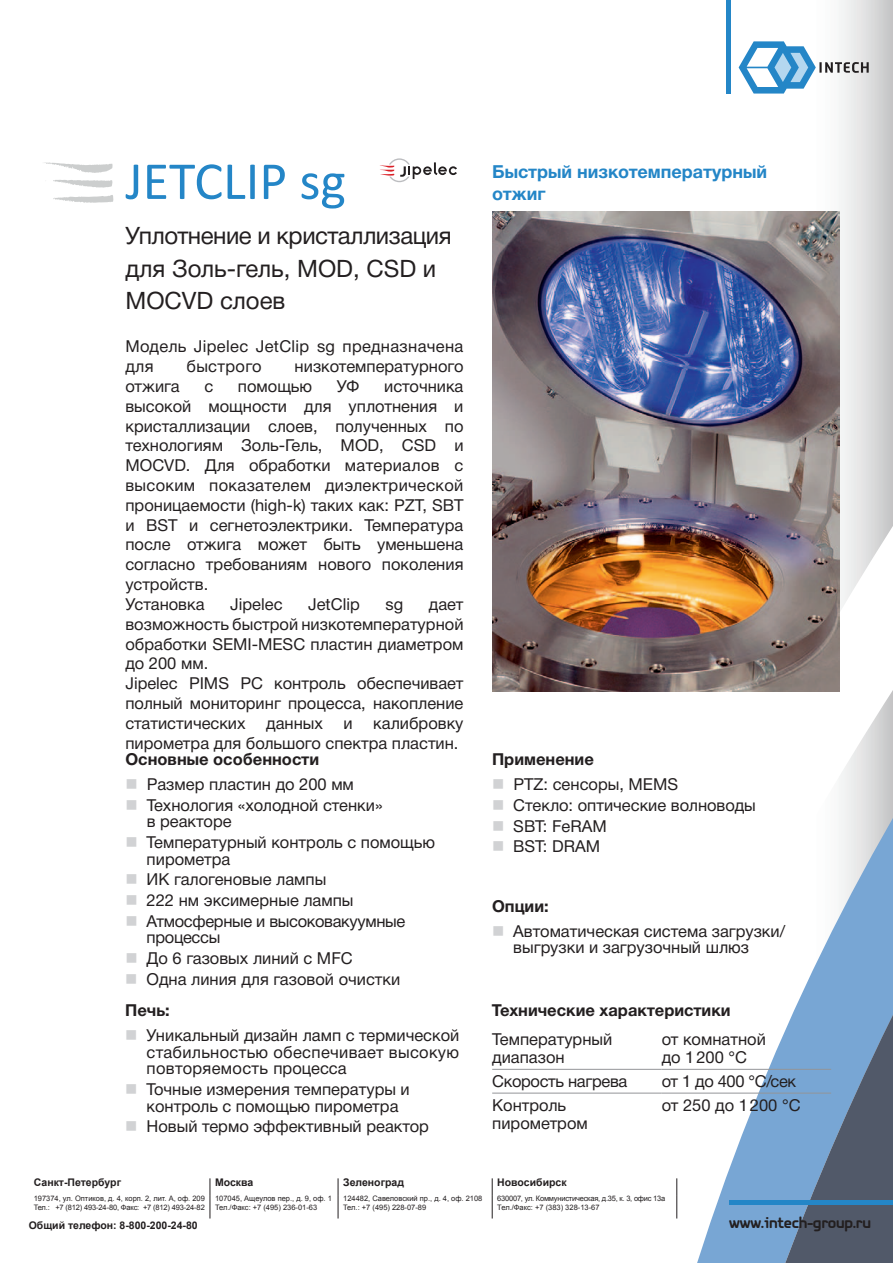
<style>
.page{position:relative;width:893px;height:1263px;background:#fff}
.page>*{position:absolute;margin:0;border:0;box-sizing:border-box;transform-origin:0 0}
.t1{font:54px "Calibri";color:#2486c7}
.t2{font:24px/32.4px "Helvetica Neue Cyr";letter-spacing:-.02em;color:#231f20}
.t3{font:700 18px/21.6px "Helvetica Neue Cyr";color:#2486c7}
.t4{font:16.5px/19.8px "Helvetica Neue Cyr";color:#231f20}
.t5{font:700 16.5px "Helvetica Neue Cyr";color:#231f20}
.t6{font:16.5px/19.8px "Helvetica Neue Cyr";letter-spacing:.02em;color:#231f20}
.t7{font:16.5px "Helvetica Neue Cyr";letter-spacing:-.02em;color:#231f20}
.t8{font:700 16.5px "PF Isotext Pro";letter-spacing:-.02em;color:#231f20}
.t9{font:700 10.5px "Arial";color:#231f20}
.t10{font:7.5px/9px "Arial";color:#231f20}
.t11{font:7.5px/9px "Arial";letter-spacing:-.03em;color:#231f20}
</style>
<div class="page">
<div style="left:804px;top:0;width:89px;height:1263px;background:linear-gradient(to right,#fff,#cccdcd)"></div>
<svg style="left:527px;top:1068px;width:200px;height:195px"></svg>
<svg style="left:727px;top:307px;width:166px;height:956px"></svg>
<svg style="left:739px;top:41px;width:130px;height:53px"></svg>
<hr style="left:726px;top:0;width:4px;height:94px;background:#2486c7">
<hr style="left:729px;top:1201px;width:164px;height:4px;background:#2486c7">
<svg style="left:210px;top:1178px;width:1px;height:40px"></svg>
<svg style="left:338px;top:1178px;width:1px;height:40px"></svg>
<svg style="left:492px;top:1178px;width:1px;height:40px"></svg>
<svg style="left:676px;top:1178px;width:1px;height:40px"></svg>
<svg style="left:53px;top:180px;width:60px;height:23px"></svg>
<svg style="left:44px;top:162px;width:69px;height:11px"></svg>
<svg style="left:380px;top:158px;width:77px;height:24px"></svg>
<hr style="left:492px;top:1069px;width:170px;height:1px;background:#939598">
<hr style="left:662px;top:1069px;width:169px;height:1px;background:#939598">
<hr style="left:492px;top:1093px;width:170px;height:1px;background:#939598">
<hr style="left:662px;top:1093px;width:169px;height:1px;background:#939598">
<img style="left:492px;top:212px;width:347px;height:480px">
<h1 class="t1" style="left:125px;top:147px;width:222px">JETCLIP sg</h1>
<p class="t3" style="left:492px;top:161px;width:277px">Быстрый низкотемпературный отжиг</p>
<h2 class="t2" style="left:125px;top:220px;width:328px">Уплотнение и кристаллизация для Золь-гель, MOD, CSD и<br>MOCVD слоев</h2>
<p class="t6" style="left:125px;top:337px;width:340px">Модель Jipelec JetClip sg предназначена для</p>
<p class="t6" style="left:187px;top:357px;width:77px">быстрого</p>
<p class="t4" style="left:295px;top:357px;width:170px">низкотемпературного</p>
<p class="t4" style="left:125px;top:376px;width:56px">отжига</p>
<p class="t4" style="left:204px;top:376px;width:10px">с</p>
<p class="t4" style="left:238px;top:376px;width:76px">помощью</p>
<p class="t4" style="left:337px;top:376px;width:24px">УФ</p>
<p class="t4" style="left:125px;top:376px;width:340px;text-indent:259px">источника высокой мощности для уплотнения и кристаллизации слоев, полученных по технологиям Золь-Гель, MOD, CSD и<br>MOCVD. Для обработки материалов с высоким показателем диэлектрической проницаемости (high-k) таких как: PZT, SBT и BST и сегнетоэлектрики. Температура после отжига может быть уменьшена согласно требованиям нового поколения устройств.<br>Установка</p>
<p class="t4" style="left:230px;top:594px;width:54px">Jipelec</p>
<p class="t4" style="left:308px;top:594px;width:53px">JetClip</p>
<p class="t4" style="left:386px;top:594px;width:19px">sg</p>
<p class="t4" style="left:125px;top:594px;width:340px;text-indent:303px">дает возможность быстрой низкотемпературной обработки SEMI-MESC пластин диаметром до 200 мм.<br>Jipelec PIMS PC контроль обеспечивает полный мониторинг процесса, накопление статистических данных и калибровку пирометра для большого спектра пластин.</p>
<p class="t5" style="left:125px;top:750px;width:195px">Основные особенности</p>
<p class="t4" style="left:147px;top:774px;width:237px;line-height:20.7px">Размер пластин до 200 мм<br>Технология «холодной стенки»</p>
<p class="t4" style="left:147px;top:811px;width:290px;line-height:20.7px">в реакторе<br>Температурный контроль с помощью</p>
<p class="t4" style="left:147px;top:849px;width:260px;line-height:20.7px">пирометра<br>ИК галогеновые лампы<br>222 нм эксимерные лампы<br>Атмосферные и высоковакуумные</p>
<p class="t4" style="left:147px;top:927px;width:255px;line-height:20.7px">процессы<br>До 6 газовых линий с MFC<br>Одна линия для газовой очистки</p>
<p class="t5" style="left:125px;top:1001px;width:46px">Печь:</p>
<p class="t4" style="left:147px;top:1027px;width:314px;line-height:16.5px;text-align:justify">Уникальный дизайн ламп с термической стабильностью обеспечивает высокую повторяемость процесса</p>
<p class="t4" style="left:146px;top:1081px;width:265px;line-height:16.5px">Точные измерения температуры и контроль с помощью пирометра</p>
<p class="t4" style="left:146px;top:1117px;width:284px">Новый термо эффективный реактор</p>
<p class="t5" style="left:492px;top:750px;width:103px">Применение</p>
<p class="t4" style="left:513px;top:774px;width:244px;line-height:20.7px">PTZ: сенсоры, MEMS<br>Стекло: оптические волноводы<br>SBT: FeRAM<br>BST: DRAM</p>
<p class="t5" style="left:492px;top:897px;width:58px">Опции:</p>
<p class="t4" style="left:513px;top:923px;width:273px;line-height:16.5px">Автоматическая система загрузки/ выгрузки и загрузочный шлюз</p>
<p class="t5" style="left:492px;top:1001px;width:240px">Технические характеристики</p>
<p class="t4" style="left:492px;top:1031px;width:122px;line-height:18px">Температурный диапазон</p>
<p class="t4" style="left:662px;top:1031px;width:106px;line-height:18px">от комнатной до 1200 °С</p>
<p class="t7" style="left:492px;top:1072px;width:137px">Скорость нагрева</p>
<p class="t7" style="left:662px;top:1072px;width:136px">от 1 до 400 °С/сек</p>
<p class="t4" style="left:492px;top:1096px;width:97px;line-height:18px">Контроль пирометром</p>
<p class="t4" style="left:662px;top:1095px;width:140px">от 250 до 1200 °С</p>
<p class="t9" style="left:34px;top:1175px;width:89px">Санкт-Петербург</p>
<p class="t9" style="left:215px;top:1175px;width:40px">Москва</p>
<p class="t9" style="left:343px;top:1175px;width:62px">Зеленоград</p>
<p class="t9" style="left:497px;top:1175px;width:71px">Новосибирск</p>
<p class="t10" style="left:34px;top:1193px;width:173px">197374, ул. Оптиков, д. 4, корп. 2, лит. А, оф. 209<br>Тел.: +7 (812) 493-24-80, Факс: +7 (812) 493-24-82</p>
<p class="t10" style="left:215px;top:1193px;width:118px">107045, Ащеулов пер., д. 9, оф. 1<br>Тел./Факс: +7 (495) 236-01-63</p>
<p class="t10" style="left:343px;top:1193px;width:141px">124482, Савеловский пр., д. 4, оф. 2108<br>Тел.: +7 (495) 228-07-89</p>
<p class="t11" style="left:497px;top:1193px;width:169px">630007, ул. Коммунистическая, д.35, к. 3, офис 13а<br>Тел./Факс: +7 (383) 328-13-67</p>
<p class="t9" style="left:29px;top:1219px;width:171px">Общий телефон: 8-800-200-24-80</p>
<p class="t8" style="left:729px;top:1212px;width:143px">www.intech-group.ru</p>
</div>
